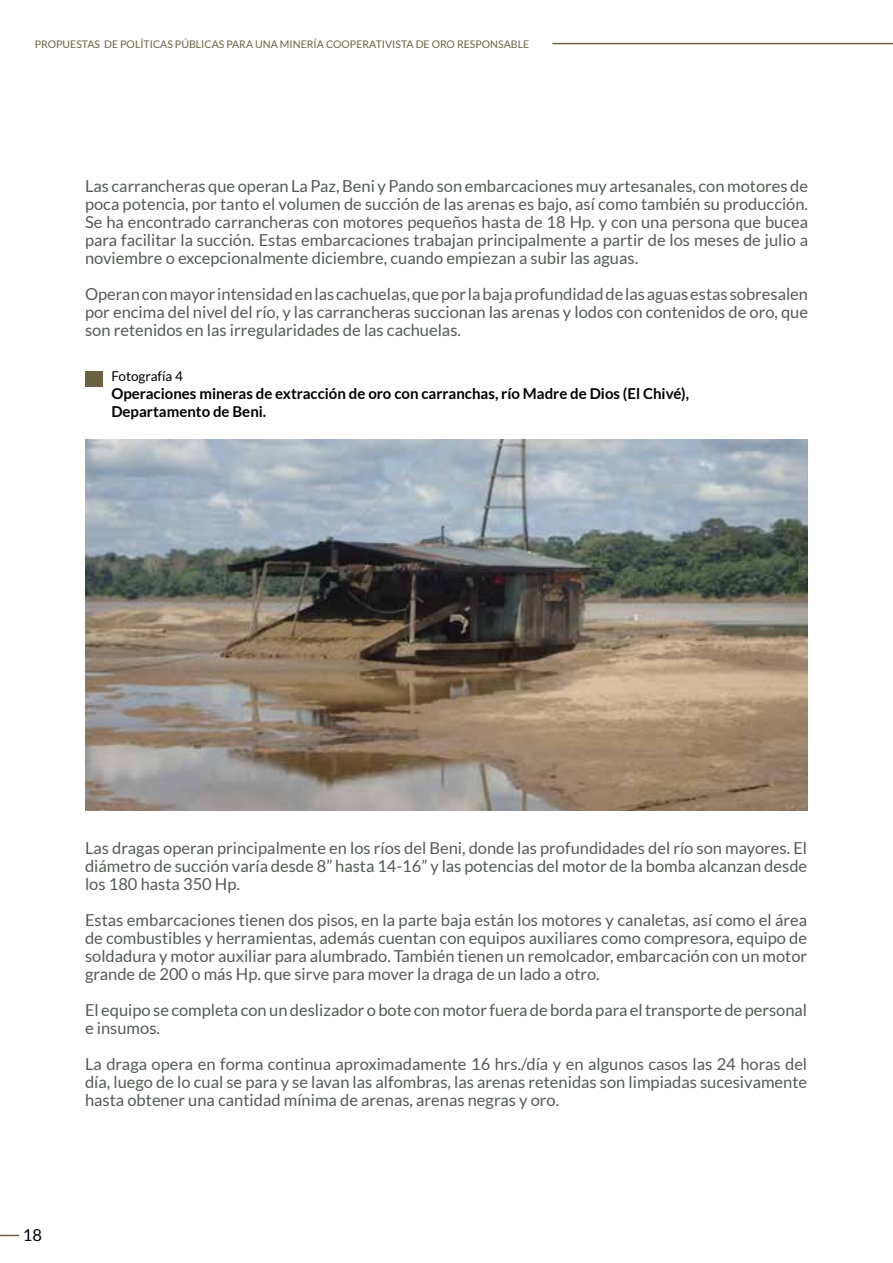
<style>
.page{position:relative;width:893px;height:1263px;background:#fff}
.page>*{position:absolute;margin:0;border:0;box-sizing:border-box;transform-origin:0 0}
.t1{font:16.5px/18px "Lato";color:#545b54;text-align:justify}
.t2{font:16.5px "Lato";color:#000}
.t3{font:700 15px/18px "Lato";color:#000}
.t4{font:13.5px "Lato";color:#000}
.t5{font:10.5px "Lato";color:#6b6242}
</style>
<div class="page">
<img style="left:85px;top:439px;width:722px;height:371px">
<div style="left:85px;top:371px;width:18px;height:16px;background:#6b6242"></div>
<hr style="left:552px;top:43px;width:341px;height:1px;background:#6b6242">
<svg style="left:0;top:1235px;width:19px;height:1px"></svg>
<p class="t5" style="left:35px;top:38px;width:496px">PROPUESTAS DE POLÍTICAS PÚBLICAS PARA UNA MINERÍA COOPERATIVISTA DE ORO RESPONSABLE</p>
<p class="t1" style="left:85px;top:177px;width:725px">Las carrancheras que operan La Paz, Beni y Pando son embarcaciones muy artesanales, con motores de poca potencia, por tanto el volumen de succión de las arenas es bajo, así como también su producción.<br>Se ha encontrado carrancheras con motores pequeños hasta de 18 Hp. y con una persona que bucea para facilitar la succión. Estas embarcaciones trabajan principalmente a partir de los meses de julio a noviembre o excepcionalmente diciembre, cuando empiezan a subir las aguas.</p>
<p class="t1" style="left:85px;top:285px;width:725px">Operan con mayor intensidad en las cachuelas, que por la baja profundidad de las aguas estas sobresalen por encima del nivel del río, y las carrancheras succionan las arenas y lodos con contenidos de oro, que son retenidos en las irregularidades de las cachuelas.</p>
<p class="t4" style="left:111px;top:369px;width:73px">Fotografía 4</p>
<p class="t3" style="left:111px;top:385px;width:579px">Operaciones mineras de extracción de oro con carranchas, río Madre de Dios (El Chivé),<br>Departamento de Beni.</p>
<p class="t1" style="left:85px;top:839px;width:724px">Las dragas operan principalmente en los ríos del Beni, donde las profundidades del río son mayores. El diámetro de succión varía desde 8” hasta 14-16” y las potencias del motor de la bomba alcanzan desde los 180 hasta 350 Hp.</p>
<p class="t1" style="left:85px;top:911px;width:724px">Estas embarcaciones tienen dos pisos, en la parte baja están los motores y canaletas, así como el área de combustibles y herramientas, además cuentan con equipos auxiliares como compresora, equipo de soldadura y motor auxiliar para alumbrado. También tienen un remolcador, embarcación con un motor grande de 200 o más Hp. que sirve para mover la draga de un lado a otro.</p>
<p class="t1" style="left:85px;top:1001px;width:724px">El equipo se completa con un deslizador o bote con motor fuera de borda para el transporte de personal e insumos.</p>
<p class="t1" style="left:85px;top:1055px;width:724px">La draga opera en forma continua aproximadamente 16 hrs./día y en algunos casos las 24 horas del día, luego de lo cual se para y se lavan las alfombras, las arenas retenidas son limpiadas sucesivamente hasta obtener una cantidad mínima de arenas, arenas negras y oro.</p>
<p class="t2" style="left:23px;top:1226px;width:21px">18</p>
</div>
